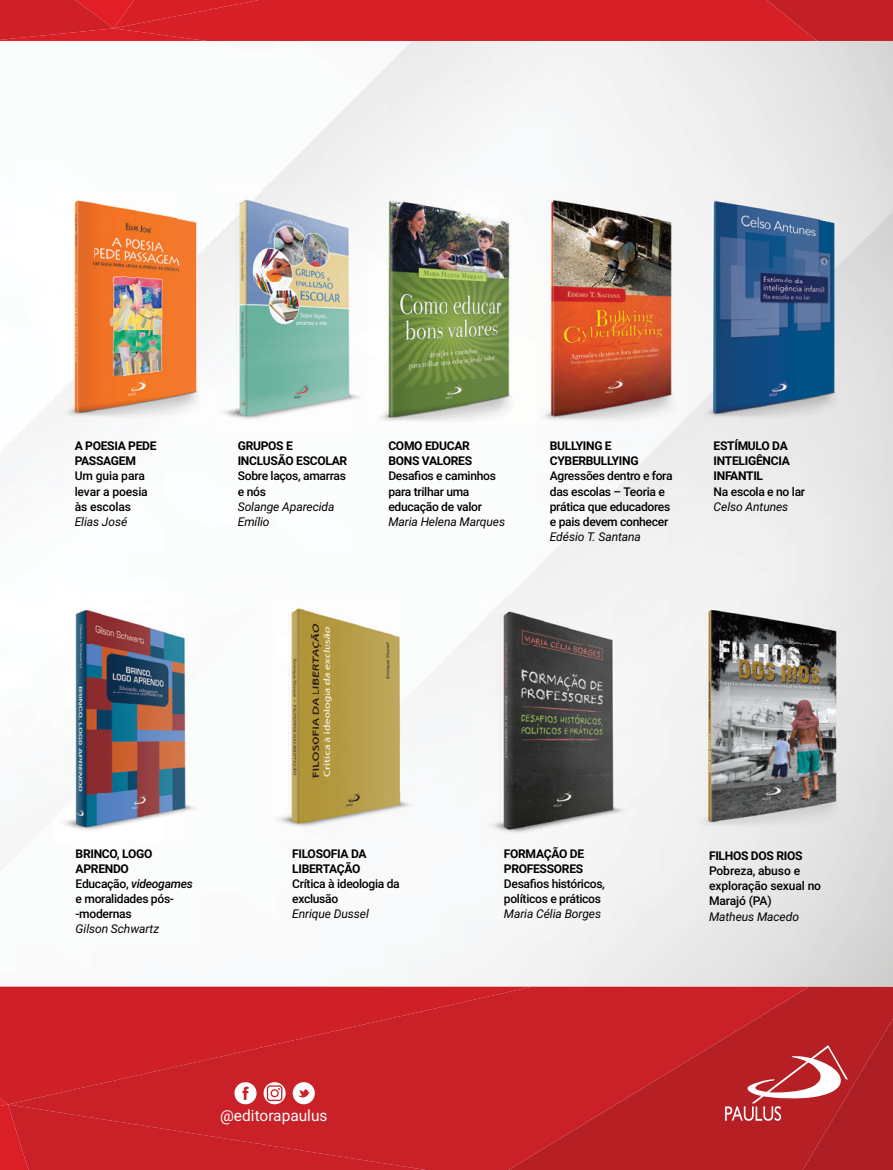
<style>
.page{position:relative;width:893px;height:1170px;background:#fff}
.page>*{position:absolute;margin:0;border:0;box-sizing:border-box;transform-origin:0 0}
.t1{font:15.45px "Roboto";color:#fff}
.t2{font:500 12.15px/15.1px "Roboto";letter-spacing:-.025em;color:#000}
.t3{font:700 12.15px/15.1px "Roboto";letter-spacing:-.025em;color:#000}
.t4{font:italic 12.15px/15.1px "Roboto";letter-spacing:-.01em;color:#000}
.s1{font-weight:700}
.s2{font-style:italic}
</style>
<div class="page">
<div style="left:809px;top:986px;width:84px;height:32px;background:#b62025"></div>
<svg style="left:426px;top:986px;width:383px;height:183px"></svg>
<div style="left:0;top:986px;width:532px;height:118px;background:#cf2027"></div>
<img style="left:277px;top:598px;width:169px;height:241px">
<img style="left:672px;top:598px;width:196px;height:234px">
<img style="left:552px;top:189px;width:322px;height:47px">
<img style="left:552px;top:236px;width:140px;height:143px">
<img style="left:552px;top:379px;width:162px;height:47px">
<img style="left:714px;top:236px;width:160px;height:187px">
<img style="left:692px;top:189px;width:22px;height:234px">
<img style="left:481px;top:595px;width:177px;height:250px">
<img style="left:64px;top:594px;width:164px;height:236px">
<img style="left:55px;top:192px;width:180px;height:230px">
<img style="left:218px;top:183px;width:177px;height:50px">
<img style="left:235px;top:233px;width:115px;height:150px">
<img style="left:218px;top:383px;width:177px;height:49px">
<img style="left:367px;top:188px;width:185px;height:240px">
<svg style="left:0;top:1082px;width:426px;height:88px"></svg>
<svg style="left:0;top:0;width:893px;height:41px"></svg>
<svg style="left:725px;top:1018px;width:168px;height:152px"></svg>
<div style="left:0;top:1164px;width:19px;height:5px;background:#dc1f26"></div>
<p class="t3" style="left:75px;top:438px;width:83px">A POESIA PEDE<br>PASSAGEM</p>
<p class="t2" style="left:75px;top:468px;width:75px">Um guia para levar a poesia às escolas</p>
<p class="t4" style="left:75px;top:513px;width:54px">Elias José</p>
<p class="t3" style="left:238px;top:438px;width:111px">GRUPOS E<br>INCLUSÃO ESCOLAR</p>
<p class="t2" style="left:238px;top:468px;width:110px">Sobre laços, amarras e nós</p>
<p class="t4" style="left:238px;top:498px;width:98px">Solange Aparecida<br>Emílio</p>
<p class="t3" style="left:388px;top:438px;width:85px">COMO EDUCAR<br>BONS VALORES</p>
<p class="t2" style="left:388px;top:468px;width:109px">Desafios e caminhos para trilhar uma educação de valor</p>
<p class="t4" style="left:388px;top:513px;width:118px">Maria Helena Marques</p>
<p class="t3" style="left:550px;top:438px;width:90px">BULLYING E<br>CYBERBULLYING</p>
<p class="t2" style="left:550px;top:468px;width:124px">Agressões dentro e fora das escolas – Teoria e prática que educadores e pais devem conhecer</p>
<p class="t4" style="left:550px;top:528px;width:93px">Edésio T. Santana</p>
<p class="t3" style="left:714px;top:438px;width:78px">ESTÍMULO DA<br>INTELIGÊNCIA<br>INFANTIL</p>
<p class="t2" style="left:714px;top:483px;width:93px">Na escola e no lar</p>
<p class="t4" style="left:714px;top:498px;width:76px">Celso Antunes</p>
<p class="t2" style="left:76px;top:845px;width:119px"><span class="s1">BRINCO, LOGO<br>APRENDO<br></span>Educação, <span class="s2">videogames </span>e moralidades pós--modernas</p>
<p class="t4" style="left:76px;top:920px;width:85px">Gilson Schwartz</p>
<p class="t3" style="left:292px;top:845px;width:76px">FILOSOFIA DA<br>LIBERTAÇÃO</p>
<p class="t2" style="left:292px;top:875px;width:109px">Crítica à ideologia da exclusão</p>
<p class="t4" style="left:292px;top:905px;width:78px">Enrique Dussel</p>
<p class="t1" style="left:220px;top:1104px;width:109px">@editorapaulus</p>
<p class="t3" style="left:504px;top:845px;width:82px">FORMAÇÃO DE<br>PROFESSORES</p>
<p class="t2" style="left:504px;top:875px;width:103px">Desafios históricos, políticos e práticos</p>
<p class="t4" style="left:504px;top:905px;width:99px">Maria Célia Borges</p>
<p class="t3" style="left:709px;top:847px;width:95px">FILHOS DOS RIOS</p>
<p class="t2" style="left:709px;top:862px;width:114px">Pobreza, abuso e exploração sexual no<br>Marajó (PA)</p>
<p class="t4" style="left:709px;top:908px;width:92px">Matheus Macedo</p>
</div>
